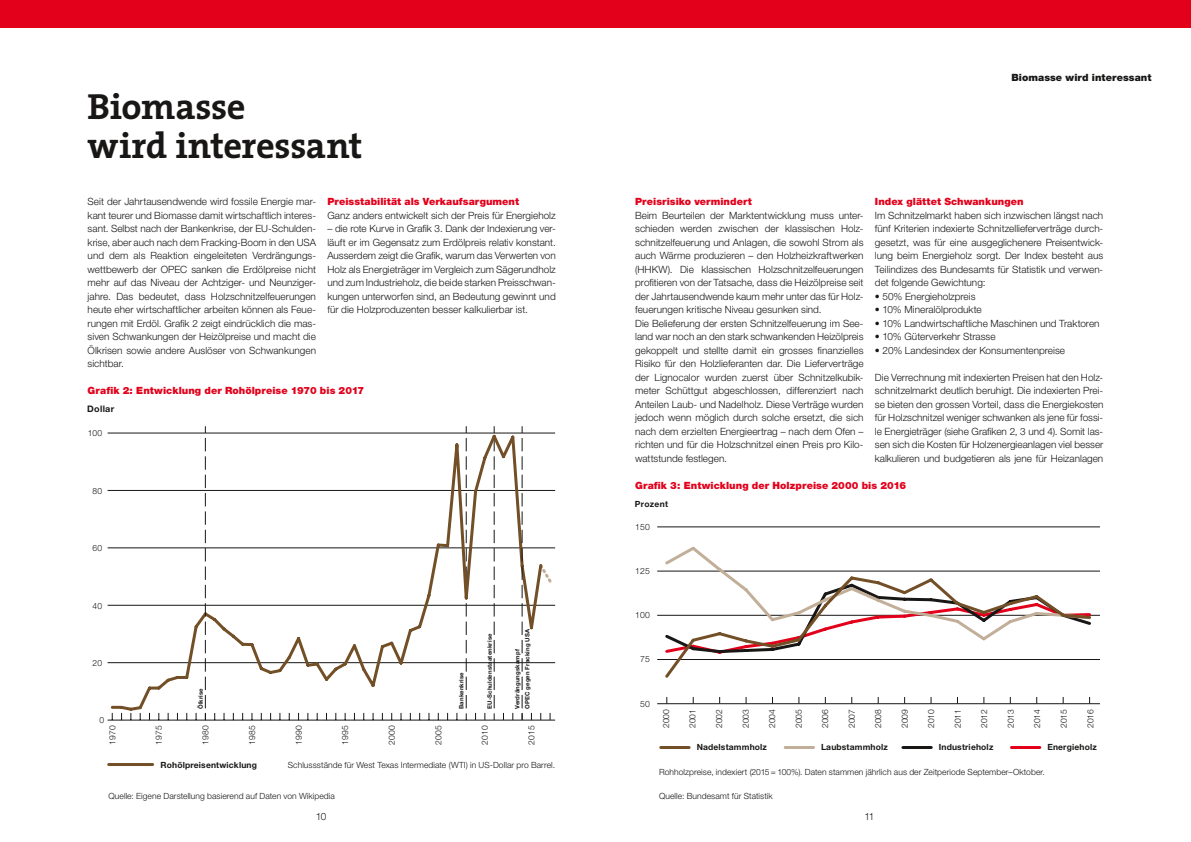
<style>
.page{position:relative;width:1191px;height:842px;background:#fff}
.page>*{position:absolute;margin:0;border:0;box-sizing:border-box;transform-origin:0 0}
.t1{font:700 36.5px/38.5px "The Serif";letter-spacing:-.01em;color:#181716}
.t2{font:300 10px/13.5px "Helvetica Neue LT";color:#181716;text-align:justify}
.t3{font:900 10px "Helvetica Neue LT";letter-spacing:.005em;color:#e3001b}
.t4{font:900 10px "Helvetica Neue LT";letter-spacing:.005em;color:#181716}
.t5{font:700 9px "Helvetica Neue LT Pro";letter-spacing:.035em;color:#181716}
.t6{font:300 8.6px "Helvetica Neue LT Pro";letter-spacing:.02em;color:#181716}
.t7{font:300 8.5px "Helvetica Neue LT";letter-spacing:.01em;color:#181716}
.t8{font:300 8.5px "Helvetica Neue LT Pro";letter-spacing:.02em;color:#181716}
.t9{font:700 8.5px "Helvetica Neue LT Pro";letter-spacing:.02em;color:#181716}
.t10{font:700 6px/10px "Helvetica Neue LT Pro";letter-spacing:.02em;color:#181716}
</style>
<div class="page">
<div style="left:0;top:0;width:1191px;height:28px;background:#e3001b"></div>
<hr style="left:108px;top:720px;width:447px;height:1px;background:#181716">
<hr style="left:108px;top:662px;width:447px;height:1px;background:#181716">
<hr style="left:108px;top:605px;width:447px;height:1px;background:#181716">
<hr style="left:108px;top:548px;width:447px;height:1px;background:#181716">
<hr style="left:108px;top:490px;width:447px;height:1px;background:#181716">
<hr style="left:108px;top:433px;width:447px;height:1px;background:#181716">
<svg style="left:544px;top:569px;width:8px;height:14px"></svg>
<svg style="left:107px;top:432px;width:437px;height:334px"></svg>
<svg style="left:205px;top:426px;width:1px;height:294px"></svg>
<svg style="left:522px;top:426px;width:1px;height:294px"></svg>
<hr style="left:636px;top:792px;width:449px;height:1px;background:#181716">
<hr style="left:657px;top:792px;width:449px;height:1px;background:#181716">
<hr style="left:657px;top:703px;width:449px;height:1px;background:#181716">
<hr style="left:657px;top:659px;width:449px;height:1px;background:#181716">
<hr style="left:657px;top:615px;width:449px;height:1px;background:#181716">
<hr style="left:657px;top:571px;width:449px;height:1px;background:#181716">
<hr style="left:657px;top:527px;width:449px;height:1px;background:#181716">
<svg style="left:662px;top:546px;width:430px;height:28px"></svg>
<svg style="left:662px;top:574px;width:430px;height:104px"></svg>
<hr style="left:661px;top:746px;width:28px;height:3px;background:#724f27">
<hr style="left:785px;top:746px;width:28px;height:3px;background:#c2af9a">
<hr style="left:903px;top:746px;width:28px;height:3px;background:#181716">
<hr style="left:1011px;top:746px;width:28px;height:3px;background:#e3001b">
<div style="left:1100px;top:513px;width:18px;height:250px;background:#fff"></div>
<h1 class="t1" style="left:88px;top:87px;width:276px">Biomasse<br>wird interessant</h1>
<p class="t2" style="left:88px;top:195px;width:230px">Seit der Jahrtausendwende wird fossile Energie mar&shy;kant teurer und Biomasse damit wirtschaftlich interes&shy;sant. Selbst nach der Bankenkrise, der EU-Schulden&shy;krise, aber auch nach dem Fracking-Boom in den USA und dem als Reaktion eingeleiteten Verdrängungs&shy;wettbewerb der OPEC sanken die Erdölpreise nicht mehr auf das Niveau der Achtziger- und Neunziger&shy;jahre. Das bedeutet, dass Holzschnitzelfeuerungen heute eher wirtschaftlicher arbeiten können als Feue&shy;rungen mit Erdöl. Grafik 2 zeigt eindrücklich die mas&shy;siven Schwankungen der Heizölpreise und macht die Ölkrisen sowie andere Auslöser von Schwankungen sichtbar.</p>
<p class="t3" style="left:327px;top:196px;width:193px">Preisstabilität als Verkaufsargument</p>
<p class="t2" style="left:327px;top:208px;width:230px">Ganz anders entwickelt sich der Preis für Energieholz</p>
<p class="t2" style="left:327px;top:222px;width:230px">– die rote Kurve in Grafik 3. Dank der Indexierung ver&shy;läuft er im Gegensatz zum Erdölpreis relativ konstant.<br>Ausserdem zeigt die Grafik, warum das Verwerten von Holz als Energieträger im Vergleich zum Sägerundholz und zum Industrieholz, die beide starken Preisschwan&shy;kungen unterworfen sind, an Bedeutung gewinnt und für die Holzproduzenten besser kalkulierbar ist.</p>
<p class="t3" style="left:88px;top:385px;width:278px">Grafik 2: Entwicklung der Rohölpreise 1970 bis 2017</p>
<p class="t5" style="left:87px;top:403px;width:29px">Dollar</p>
<p class="t8" style="left:88px;top:428px;width:16px">100</p>
<p class="t8" style="left:92px;top:485px;width:11px">80</p>
<p class="t8" style="left:92px;top:543px;width:11px">60</p>
<p class="t8" style="left:92px;top:600px;width:11px">40</p>
<p class="t8" style="left:93px;top:658px;width:11px">20</p>
<p class="t8" style="left:99px;top:715px;width:6px">0</p>
<p class="t10" style="left:196px;top:709px;width:22px;rotate:-90deg">Ölkrise</p>
<p class="t10" style="left:456px;top:709px;width:38px;rotate:-90deg">Bankenkrise</p>
<p class="t10" style="left:484px;top:709px;width:77px;rotate:-90deg">EU-Schuldenstaatenkrise</p>
<p class="t10" style="left:512px;top:709px;width:81px;rotate:-90deg">Verdrängungskampf<br>OPEC gegen Fracking USA</p>
<p class="t8" style="left:107px;top:744px;width:21px;rotate:-90deg">1970</p>
<p class="t8" style="left:154px;top:744px;width:21px;rotate:-90deg">1975</p>
<p class="t8" style="left:200px;top:744px;width:21px;rotate:-90deg">1980</p>
<p class="t8" style="left:247px;top:744px;width:21px;rotate:-90deg">1985</p>
<p class="t8" style="left:293px;top:744px;width:21px;rotate:-90deg">1990</p>
<p class="t8" style="left:340px;top:744px;width:21px;rotate:-90deg">1995</p>
<p class="t8" style="left:386px;top:744px;width:21px;rotate:-90deg">2000</p>
<p class="t8" style="left:433px;top:744px;width:21px;rotate:-90deg">2005</p>
<p class="t8" style="left:480px;top:744px;width:21px;rotate:-90deg">2010</p>
<p class="t8" style="left:526px;top:744px;width:21px;rotate:-90deg">2015</p>
<p class="t9" style="left:161px;top:759px;width:98px">Rohölpreisentwicklung</p>
<p class="t7" style="left:288px;top:760px;width:269px">Schlussstände für West Texas Intermediate (WTI) in US-Dollar pro Barrel.</p>
<p class="t7" style="left:108px;top:791px;width:228px">Quelle: Eigene Darstellung basierend auf Daten von Wikipedia</p>
<p class="t4" style="left:1011px;top:72px;width:141px">Biomasse wird interessant</p>
<p class="t3" style="left:635px;top:196px;width:118px">Preisrisiko vermindert</p>
<p class="t2" style="left:635px;top:208px;width:230px;text-align:left">Beim Beurteilen der Marktentwicklung muss unter&shy;schieden werden zwischen der klassischen Holz&shy;schnitzelfeuerung und Anlagen, die sowohl Strom als auch Wärme produzieren – den Holzheizkraftwerken (HHKW). Die klassischen Holzschnitzelfeuerungen profitieren von der Tatsache, dass die Heizölpreise seit der Jahrtausendwende kaum mehr unter das für Holz&shy;feuerungen kritische Niveau gesunken sind.<br>Die Belieferung der ersten Schnitzelfeuerung im See&shy;land war noch an den stark schwankenden Heizölpreis gekoppelt und stellte damit ein grosses finanzielles Risiko für den Holzlieferanten dar. Die Lieferverträge der Lignocalor wurden zuerst über Schnitzelkubik&shy;meter Schüttgut abgeschlossen, differenziert nach Anteilen Laub- und Nadelholz. Diese Verträge wurden jedoch wenn möglich durch solche ersetzt, die sich nach dem erzielten Energieertrag – nach dem Ofen – richten und für die Holzschnitzel einen Preis pro Kilo&shy;wattstunde festlegen.</p>
<p class="t3" style="left:875px;top:196px;width:150px">Index glättet Schwankungen</p>
<p class="t2" style="left:875px;top:208px;width:230px">Im Schnitzelmarkt haben sich inzwischen längst nach fünf Kriterien indexierte Schnitzellieferverträge durch&shy;gesetzt, was für eine ausgeglichenere Preisentwick&shy;lung beim Energieholz sorgt. Der Index besteht aus Teilindizes des Bundesamts für Statistik und verwen&shy;det folgende Gewichtung:</p>
<p class="t2" style="left:875px;top:289px;width:102px">• 50% Energieholzpreis</p>
<p class="t2" style="left:875px;top:303px;width:108px">• 10% Mineralölprodukte</p>
<p class="t2" style="left:875px;top:316px;width:226px">• 10% Landwirtschaftliche Maschinen und Traktoren</p>
<p class="t2" style="left:875px;top:330px;width:122px">• 10% Güterverkehr Strasse</p>
<p class="t2" style="left:875px;top:343px;width:191px">• 20% Landesindex der Konsumentenpreise</p>
<p class="t2" style="left:875px;top:370px;width:230px">Die Verrechnung mit indexierten Preisen hat den Holz&shy;schnitzelmarkt deutlich beruhigt. Die indexierten Prei&shy;se bieten den grossen Vorteil, dass die Energiekosten für Holzschnitzel weniger schwanken als jene für fossi&shy;le Energieträger (siehe Grafiken 2, 3 und 4). Somit las&shy;sen sich die Kosten für Holzenergieanlagen viel besser kalkulieren und budgetieren als jene für Heizanlagen</p>
<p class="t3" style="left:635px;top:479px;width:273px">Grafik 3: Entwicklung der Holzpreise 2000 bis 2016</p>
<p class="t9" style="left:635px;top:499px;width:35px">Prozent</p>
<p class="t6" style="left:635px;top:521px;width:16px">150</p>
<p class="t6" style="left:635px;top:566px;width:16px">125</p>
<p class="t6" style="left:635px;top:610px;width:16px">100</p>
<p class="t6" style="left:640px;top:654px;width:11px">75</p>
<p class="t6" style="left:640px;top:698px;width:11px">50</p>
<p class="t8" style="left:661px;top:728px;width:21px;rotate:-90deg">2000</p>
<p class="t8" style="left:687px;top:728px;width:21px;rotate:-90deg">2001</p>
<p class="t8" style="left:714px;top:728px;width:21px;rotate:-90deg">2002</p>
<p class="t8" style="left:740px;top:728px;width:21px;rotate:-90deg">2003</p>
<p class="t8" style="left:767px;top:728px;width:21px;rotate:-90deg">2004</p>
<p class="t8" style="left:793px;top:728px;width:21px;rotate:-90deg">2005</p>
<p class="t8" style="left:820px;top:728px;width:21px;rotate:-90deg">2006</p>
<p class="t8" style="left:846px;top:728px;width:21px;rotate:-90deg">2007</p>
<p class="t8" style="left:873px;top:728px;width:21px;rotate:-90deg">2008</p>
<p class="t8" style="left:899px;top:728px;width:21px;rotate:-90deg">2009</p>
<p class="t8" style="left:926px;top:728px;width:21px;rotate:-90deg">2010</p>
<p class="t8" style="left:952px;top:728px;width:21px;rotate:-90deg">2011</p>
<p class="t8" style="left:979px;top:728px;width:21px;rotate:-90deg">2012</p>
<p class="t8" style="left:1005px;top:728px;width:21px;rotate:-90deg">2013</p>
<p class="t8" style="left:1032px;top:728px;width:21px;rotate:-90deg">2014</p>
<p class="t8" style="left:1058px;top:728px;width:21px;rotate:-90deg">2015</p>
<p class="t8" style="left:1085px;top:728px;width:21px;rotate:-90deg">2016</p>
<p class="t9" style="left:696px;top:742px;width:72px">Nadelstammholz</p>
<p class="t9" style="left:821px;top:742px;width:68px">Laubstammholz</p>
<p class="t9" style="left:938px;top:742px;width:56px">Industrieholz</p>
<p class="t9" style="left:1047px;top:742px;width:51px">Energieholz</p>
<p class="t7" style="left:659px;top:766px;width:387px">Rohholzpreise, indexiert (2015 = 100%). Daten stammen jährlich aus der Zeitperiode September–Oktober.</p>
<p class="t7" style="left:659px;top:791px;width:115px">Quelle: Bundesamt für Statistik</p>
<p class="t2" style="left:316px;top:809px;width:12px">10</p>
<p class="t2" style="left:864px;top:809px;width:11px">11</p>
</div>
